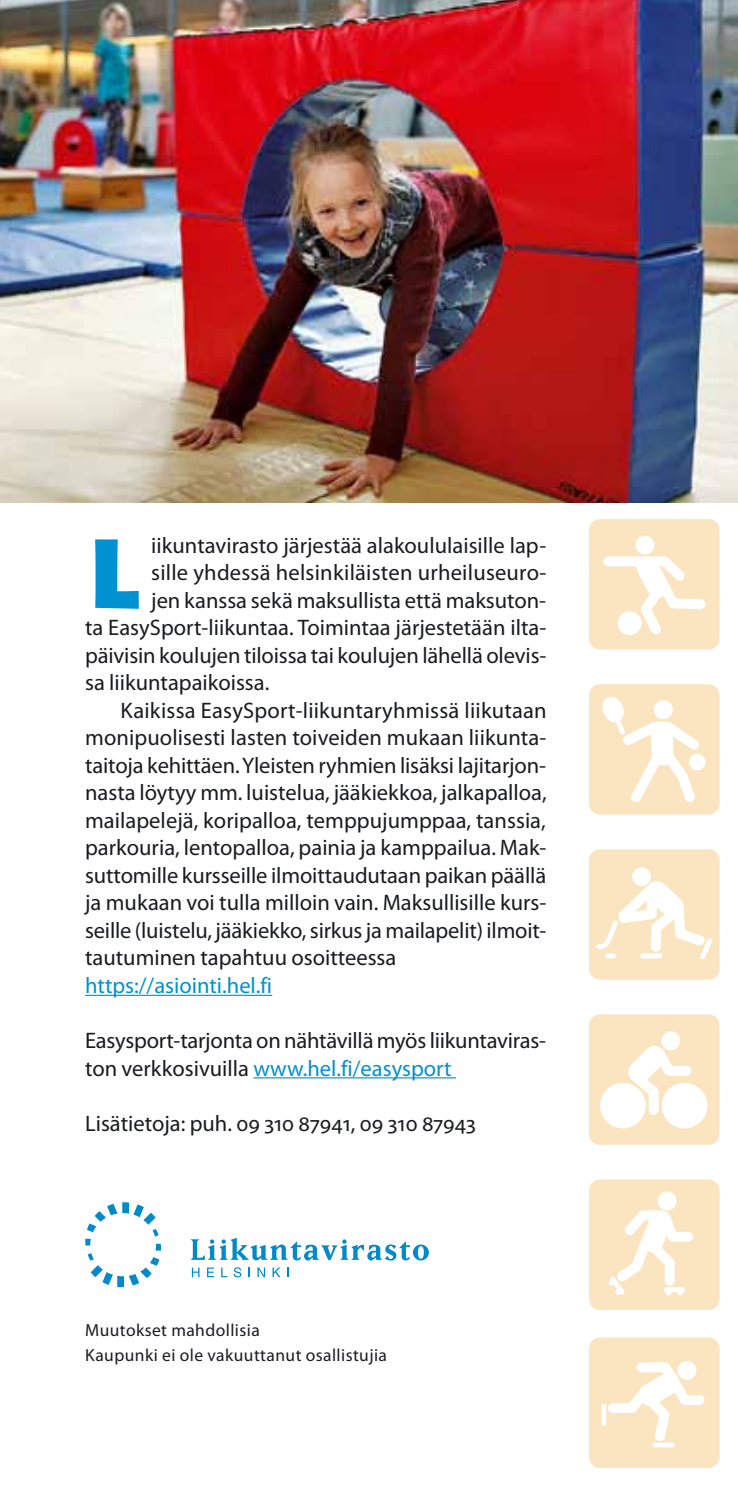
<style>
.page{position:relative;width:738px;height:1489px;background:#fff}
.page>*{position:absolute;margin:0;border:0;box-sizing:border-box;transform-origin:0 0}
.t1{font:900 96.25px "Lithos Pro";color:#0091d3}
.t2{font:22.5px/27.5px "Myriad Pro";color:#1b1c20}
.t3{font:22.5px "Myriad Pro";color:#0091d3}
.t4{font:17.5px/25px "Myriad Pro";letter-spacing:.025em;color:#1b1c20}
.s1{color:#0091d3}
</style>
<div class="page">
<div style="left:588px;top:1014px;width:131px;height:130px;background:#fbe4c0;border-radius:11px"></div>
<div style="left:660px;top:1031px;width:19px;height:19px;background:#fff;border-radius:50%"></div>
<svg style="left:628px;top:1044px;width:62px;height:70px"></svg>
<div style="left:599px;top:1082px;width:46px;height:46px;background:#fff;border-radius:50%"></div>
<div style="left:661px;top:1082px;width:45px;height:46px;background:#fff;border-radius:50%"></div>
<div style="left:588px;top:849px;width:131px;height:130px;background:#fbe4c0;border-radius:11px"></div>
<svg style="left:596px;top:867px;width:115px;height:92px"></svg>
<div style="left:588px;top:1179px;width:131px;height:130px;background:#fbe4c0;border-radius:11px"></div>
<svg style="left:608px;top:1191px;width:84px;height:104px"></svg>
<div style="left:588px;top:1337px;width:131px;height:130px;background:#fbe4c0;border-radius:11px"></div>
<svg style="left:608px;top:1361px;width:96px;height:80px"></svg>
<div style="left:652px;top:1442px;width:22px;height:5px;background:#fff;border-radius:2px"></div>
<div style="left:601px;top:1403px;width:5px;height:22px;background:#fff;border-radius:2px"></div>
<div style="left:588px;top:519px;width:131px;height:130px;background:#fbe4c0;border-radius:11px"></div>
<svg style="left:603px;top:535px;width:102px;height:100px"></svg>
<div style="left:588px;top:684px;width:131px;height:130px;background:#fbe4c0;border-radius:11px"></div>
<svg style="left:602px;top:697px;width:103px;height:105px"></svg>
<hr style="left:85px;top:994px;width:187px;height:1px;background:#0091d3">
<hr style="left:253px;top:1077px;width:202px;height:1px;background:#0091d3">
<svg style="left:190px;top:1237px;width:238px;height:23px"></svg>
<svg style="left:192px;top:1267px;width:7px;height:10px"></svg>
<svg style="left:207px;top:1267px;width:7px;height:10px"></svg>
<svg style="left:221px;top:1267px;width:6px;height:10px"></svg>
<svg style="left:233px;top:1267px;width:8px;height:10px"></svg>
<svg style="left:248px;top:1267px;width:2px;height:10px"></svg>
<svg style="left:257px;top:1267px;width:8px;height:10px"></svg>
<svg style="left:272px;top:1267px;width:8px;height:10px"></svg>
<svg style="left:85px;top:1202px;width:76px;height:84px"></svg>
<img style="left:0;top:0;width:737px;height:503px">
<h1 class="t1" style="left:85px;top:514px;width:58px">L</h1>
<p class="t2" style="left:151px;top:532px;width:396px">iikuntavirasto järjestää alakoululaisille lap-</p>
<p class="t2" style="left:151px;top:559px;width:396px">sille yhdessä helsinkiläisten urheiluseuro-</p>
<p class="t2" style="left:151px;top:587px;width:396px">jen kanssa sekä maksullista että maksuton-</p>
<p class="t2" style="left:85px;top:614px;width:462px">ta EasySport-liikuntaa. Toimintaa järjestetään ilta-</p>
<p class="t2" style="left:85px;top:642px;width:462px">päivisin koulujen tiloissa tai koulujen lähellä olevis-</p>
<p class="t2" style="left:85px;top:669px;width:186px">sa liikuntapaikoissa.</p>
<p class="t2" style="left:120px;top:697px;width:427px">Kaikissa EasySport-liikuntaryhmissä liikutaan</p>
<p class="t2" style="left:85px;top:724px;width:462px">monipuolisesti lasten toiveiden mukaan liikunta-</p>
<p class="t2" style="left:85px;top:752px;width:462px">taitoja kehittäen. Yleisten ryhmien lisäksi lajitarjon-</p>
<p class="t2" style="left:85px;top:779px;width:463px">nasta löytyy mm. luistelua, jääkiekkoa, jalkapalloa,</p>
<p class="t2" style="left:85px;top:807px;width:462px">mailapelejä, koripalloa, temppujumppaa, tanssia,</p>
<p class="t2" style="left:85px;top:834px;width:462px">parkouria, lentopalloa, painia ja kamppailua. Mak-</p>
<p class="t2" style="left:85px;top:862px;width:462px">suttomille kursseille ilmoittaudutaan paikan päällä</p>
<p class="t2" style="left:85px;top:889px;width:462px">ja mukaan voi tulla milloin vain. Maksullisille kurs-</p>
<p class="t2" style="left:85px;top:917px;width:462px">seille (luistelu, jääkiekko, sirkus ja mailapelit) ilmoit-</p>
<p class="t2" style="left:85px;top:944px;width:312px">tautuminen tapahtuu osoitteessa</p>
<p class="t3" style="left:85px;top:973px;width:188px">https://asiointi.hel.fi</p>
<p class="t2" style="left:85px;top:1027px;width:462px">Easysport-tarjonta on nähtävillä myös liikuntaviras&shy;ton verkkosivuilla <span class="s1">www.hel.fi/easysport</span></p>
<p class="t2" style="left:85px;top:1109px;width:392px">Lisätietoja: puh. 09 310 87941, 09 310 87943</p>
<p class="t4" style="left:85px;top:1317px;width:303px">Muutokset mahdollisia<br>Kaupunki ei ole vakuuttanut osallistujia</p>
</div>
